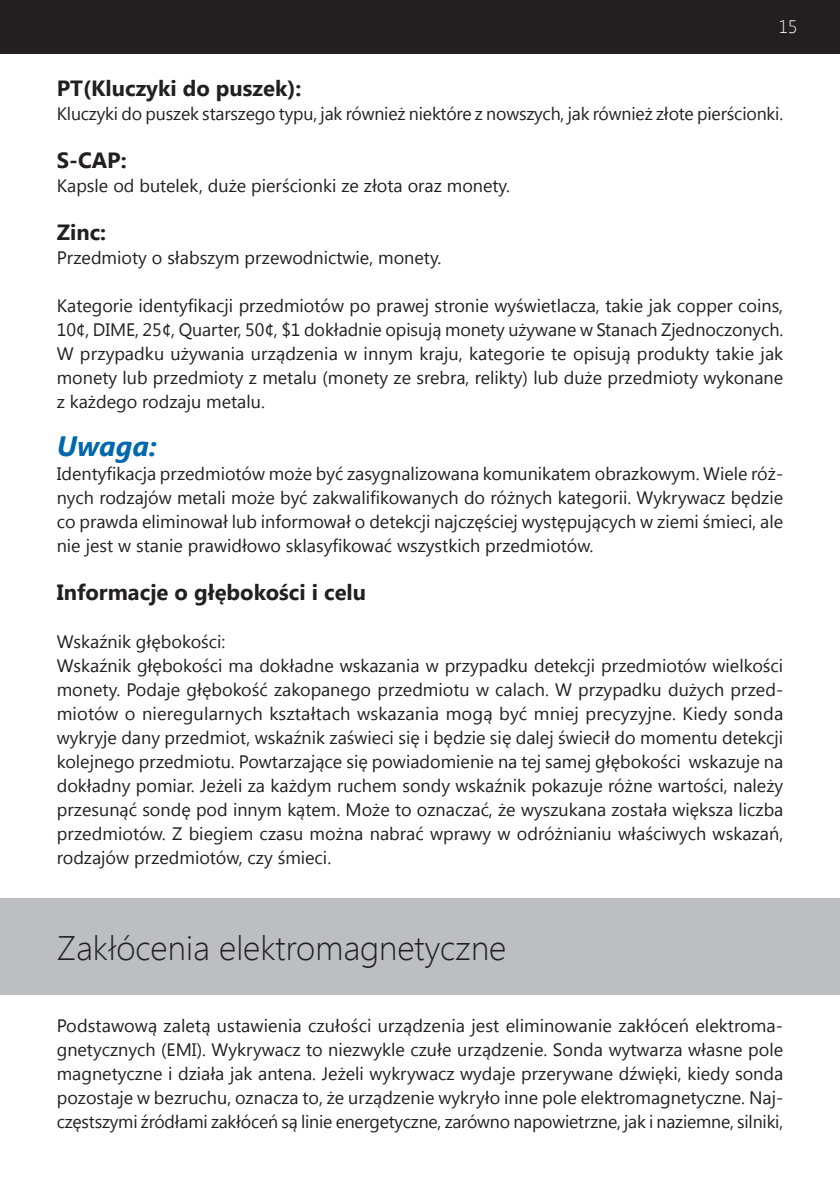
<style>
.page{position:relative;width:840px;height:1191px;background:#fff}
.page>*{position:absolute;margin:0;border:0;box-sizing:border-box;transform-origin:0 0}
.t1{font:300 34px "Segoe UI";color:#231f20}
.t2{font:italic 700 28px "Segoe UI";color:#0067ae}
.t3{font:700 22px "Segoe UI";color:#231f20}
.t4{font:18px/24px "Segoe UI";color:#231f20;text-align:justify}
.t5{font:300 18px "Segoe UI";color:#fff}
</style>
<div class="page">
<div style="left:0;top:0;width:839px;height:54px;background:#231f20"></div>
<div style="left:0;top:898px;width:839px;height:96px;background:#bcbec1"></div>
<p class="t5" style="left:778px;top:14px;width:20px">15</p>
<p class="t3" style="left:57px;top:73px;width:246px">PT(Kluczyki do puszek):</p>
<p class="t4" style="left:57px;top:101px;width:727px">Kluczyki do puszek starszego typu, jak również niektóre z nowszych, jak również złote pierścionki.</p>
<p class="t3" style="left:57px;top:145px;width:71px">S-CAP:</p>
<p class="t4" style="left:57px;top:173px;width:454px">Kapsle od butelek, duże pierścionki ze złota oraz monety.</p>
<p class="t3" style="left:57px;top:217px;width:51px">Zinc:</p>
<p class="t4" style="left:57px;top:245px;width:386px">Przedmioty o słabszym przewodnictwie, monety.</p>
<p class="t4" style="left:57px;top:293px;width:727px">Kategorie identyfikacji przedmiotów po prawej stronie wyświetlacza, takie jak copper coins, 10¢, DIME, 25¢, Quarter, 50¢, $1 dokładnie opisują monety używane w Stanach Zjednoczonych.<br>W przypadku używania urządzenia w innym kraju, kategorie te opisują produkty takie jak monety lub przedmioty z metalu (monety ze srebra, relikty) lub duże przedmioty wykonane z każdego rodzaju metalu.</p>
<p class="t2" style="left:57px;top:426px;width:101px">Uwaga:</p>
<p class="t4" style="left:57px;top:461px;width:727px">Identyfikacja przedmiotów może być zasygnalizowana komunikatem obrazkowym. Wiele róż&shy;nych rodzajów metali może być zakwalifikowanych do różnych kategorii. Wykrywacz będzie co prawda eliminował lub informował o detekcji najczęściej występujących w ziemi śmieci, ale nie jest w stanie prawidłowo sklasyfikować wszystkich przedmiotów.</p>
<p class="t3" style="left:57px;top:577px;width:311px">Informacje o głębokości i celu</p>
<p class="t4" style="left:57px;top:629px;width:170px">Wskaźnik głębokości:</p>
<p class="t4" style="left:57px;top:653px;width:727px">Wskaźnik głębokości ma dokładne wskazania w przypadku detekcji przedmiotów wielkości monety. Podaje głębokość zakopanego przedmiotu w calach. W przypadku dużych przed&shy;miotów o nieregularnych kształtach wskazania mogą być mniej precyzyjne. Kiedy sonda wykryje dany przedmiot, wskaźnik zaświeci się i będzie się dalej świecił do momentu detekcji kolejnego przedmiotu. Powtarzające się powiadomienie na tej samej głębokości wskazuje na dokładny pomiar. Jeżeli za każdym ruchem sondy wskaźnik pokazuje różne wartości, należy przesunąć sondę pod innym kątem. Może to oznaczać, że wyszukana została większa liczba przedmiotów. Z biegiem czasu można nabrać wprawy w odróżnianiu właściwych wskazań, rodzajów przedmiotów, czy śmieci.</p>
<p class="t1" style="left:57px;top:925px;width:451px">Zakłócenia elektromagnetyczne</p>
<p class="t4" style="left:57px;top:1013px;width:727px">Podstawową zaletą ustawienia czułości urządzenia jest eliminowanie zakłóceń elektroma&shy;gnetycznych (EMI). Wykrywacz to niezwykle czułe urządzenie. Sonda wytwarza własne pole magnetyczne i działa jak antena. Jeżeli wykrywacz wydaje przerywane dźwięki, kiedy sonda pozostaje w bezruchu, oznacza to, że urządzenie wykryło inne pole elektromagnetyczne. Naj&shy;częstszymi źródłami zakłóceń są linie energetyczne, zarówno napowietrzne, jak i naziemne, silniki,</p>
</div>
